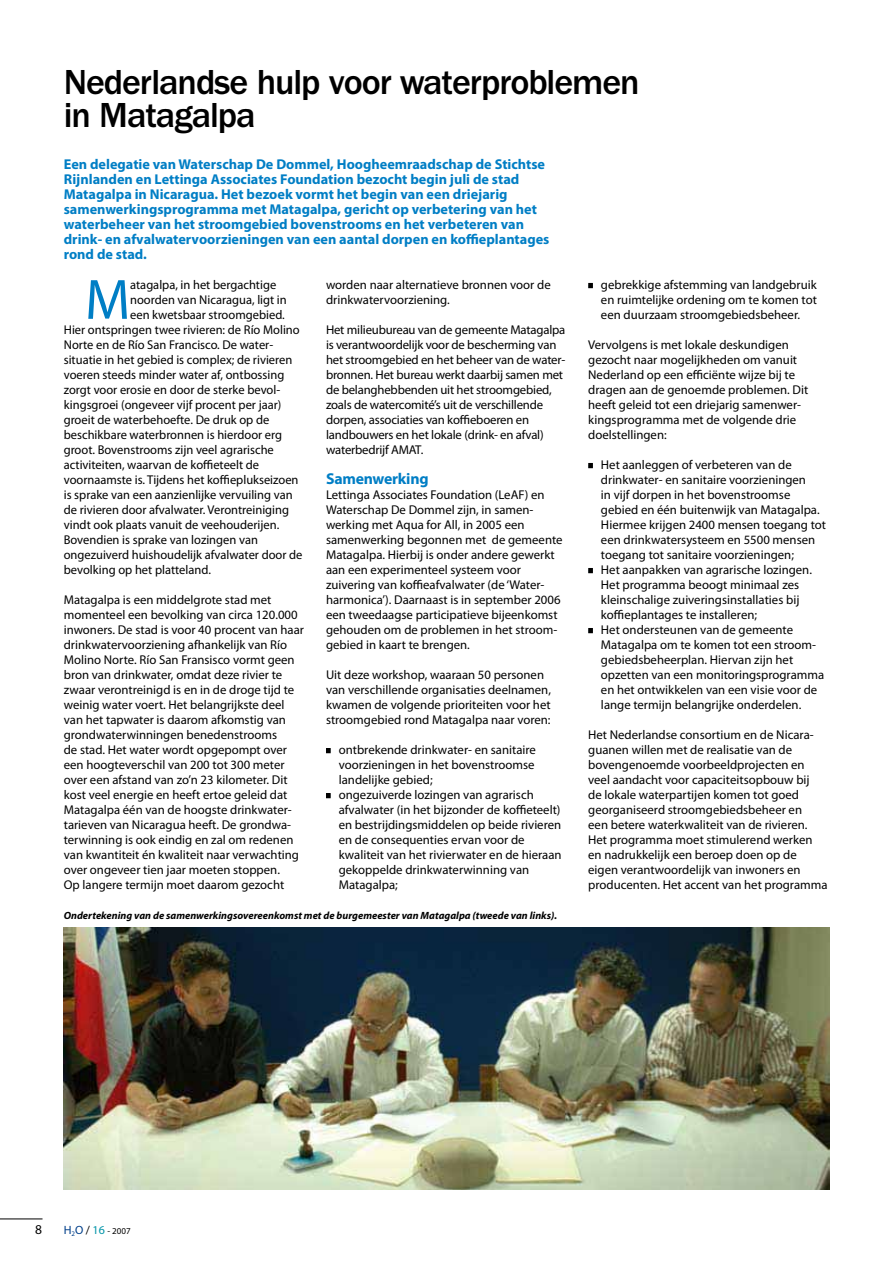
<style>
.page{position:relative;width:893px;height:1263px;background:#fff}
.page>*{position:absolute;margin:0;border:0;box-sizing:border-box;transform-origin:0 0}
.t1{font:57.3px "Myriad Pro";color:#007ec5}
.t2{font:500 36px/33px "ITC Franklin Gothic Std";letter-spacing:-.03em;color:#000}
.t3{font:700 15.75px "Myriad Pro";letter-spacing:-.015em;color:#007ec5}
.t4{font:700 14.25px/15px "Myriad Pro";color:#007ec5}
.t5{font:13.5px "Myriad Pro";color:#000}
.t6{font:12.75px/15px "Myriad Pro";color:#000}
.t7{font:italic 700 10.5px "Myriad Pro";color:#000}
.t8{font:9px "Myriad Pro";color:#000}
.s1{font-size:12px;color:#003f8a}
.s2{font-size:12px}
.s3{font-size:12px;color:#0094a8}
</style>
<div class="page">
<hr style="left:0;top:1219px;width:43px;height:1px;background:#000">
<img style="left:64px;top:927px;width:765px;height:262px">
<svg style="left:326px;top:748px;width:5px;height:5px"></svg>
<svg style="left:326px;top:793px;width:5px;height:5px"></svg>
<svg style="left:588px;top:283px;width:5px;height:5px"></svg>
<svg style="left:588px;top:463px;width:5px;height:5px"></svg>
<svg style="left:588px;top:568px;width:5px;height:5px"></svg>
<svg style="left:588px;top:628px;width:5px;height:5px"></svg>
<h2 class="t2" style="left:64px;top:69px;width:577px">Nederlandse hulp voor waterproblemen in Matagalpa</h2>
<p class="t4" style="left:64px;top:158px;width:487px">Een delegatie van Waterschap De Dommel, Hoogheemraadschap de Stichtse Rijnlanden en Lettinga Associates Foundation bezocht begin juli de stad Matagalpa in Nicaragua. Het bezoek vormt het begin van een driejarig samenwerkingsprogramma met Matagalpa, gericht op verbetering van het waterbeheer van het stroomgebied bovenstrooms en het verbeteren van drink- en afvalwatervoorzieningen van een aantal dorpen en koffieplantages rond de stad.</p>
<h1 class="t1" style="left:85px;top:278px;width:47px">M</h1>
<p class="t6" style="left:130px;top:278px;width:148px">atagalpa, in het bergachtige</p>
<p class="t6" style="left:130px;top:293px;width:158px">noorden van Nicaragua, ligt in</p>
<p class="t6" style="left:130px;top:308px;width:156px">een kwetsbaar stroomgebied.</p>
<p class="t6" style="left:64px;top:323px;width:237px">Hier ontspringen twee rivieren: de Río Molino</p>
<p class="t6" style="left:64px;top:338px;width:211px">Norte en de Río San Francisco. De water-</p>
<p class="t6" style="left:64px;top:353px;width:230px">situatie in het gebied is complex; de rivieren</p>
<p class="t6" style="left:64px;top:368px;width:222px">voeren steeds minder water af, ontbossing</p>
<p class="t6" style="left:64px;top:383px;width:218px">zorgt voor erosie en door de sterke bevol-</p>
<p class="t6" style="left:64px;top:398px;width:219px">kingsgroei (ongeveer vijf procent per jaar)</p>
<p class="t6" style="left:64px;top:413px;width:207px">groeit de waterbehoefte. De druk op de</p>
<p class="t6" style="left:64px;top:428px;width:220px">beschikbare waterbronnen is hierdoor erg</p>
<p class="t6" style="left:64px;top:443px;width:212px">groot. Bovenstrooms zijn veel agrarische</p>
<p class="t6" style="left:64px;top:458px;width:197px">activiteiten, waarvan de koffieteelt de</p>
<p class="t6" style="left:64px;top:473px;width:236px">voornaamste is. Tijdens het koffieplukseizoen</p>
<p class="t6" style="left:64px;top:488px;width:230px">is sprake van een aanzienlijke vervuiling van</p>
<p class="t6" style="left:64px;top:503px;width:227px">de rivieren door afvalwater. Verontreiniging</p>
<p class="t6" style="left:64px;top:518px;width:217px">vindt ook plaats vanuit de veehouderijen.</p>
<p class="t6" style="left:64px;top:533px;width:196px">Bovendien is sprake van lozingen van</p>
<p class="t6" style="left:64px;top:548px;width:240px">ongezuiverd huishoudelijk afvalwater door de</p>
<p class="t6" style="left:64px;top:563px;width:149px">bevolking op het platteland.</p>
<p class="t6" style="left:64px;top:593px;width:242px">Matagalpa is een middelgrote stad met momenteel een bevolking van circa 120.000 inwoners. De stad is voor 40 procent van haar drinkwatervoorziening afhankelijk van Río Molino Norte. Río San Fransisco vormt geen bron van drinkwater, omdat deze rivier te zwaar verontreinigd is en in de droge tijd te weinig water voert. Het belangrijkste deel van het tapwater is daarom afkomstig van grondwaterwinningen benedenstrooms<br>de stad. Het water wordt opgepompt over een hoogteverschil van 200 tot 300 meter over een afstand van zo’n 23 kilometer. Dit kost veel energie en heeft ertoe geleid dat Matagalpa één van de hoogste drinkwater&shy;tarieven van Nicaragua heeft. De grondwa&shy;terwinning is ook eindig en zal om redenen van kwantiteit én kwaliteit naar verwachting over ongeveer tien jaar moeten stoppen.<br>Op langere termijn moet daarom gezocht</p>
<p class="t6" style="left:326px;top:278px;width:226px">worden naar alternatieve bronnen voor de drinkwatervoorziening.</p>
<p class="t6" style="left:326px;top:323px;width:241px">Het milieubureau van de gemeente Matagalpa is verantwoordelijk voor de bescherming van het stroomgebied en het beheer van de water&shy;bronnen. Het bureau werkt daarbij samen met de belanghebbenden uit het stroomgebied, zoals de watercomité’s uit de verschillende dorpen, associaties van koffieboeren en landbouwers en het lokale (drink- en afval) waterbedrijf AMAT.</p>
<p class="t3" style="left:326px;top:473px;width:104px">Samenwerking</p>
<p class="t6" style="left:326px;top:488px;width:238px">Lettinga Associates Foundation (LeAF) en Waterschap De Dommel zijn, in samen&shy;werking met Aqua for All, in 2005 een samenwerking begonnen met de gemeente Matagalpa. Hierbij is onder andere gewerkt aan een experimenteel systeem voor zuivering van koffieafvalwater (de ‘Water&shy;harmonica’). Daarnaast is in september 2006 een tweedaagse participatieve bijeenkomst gehouden om de problemen in het stroom&shy;gebied in kaart te brengen.</p>
<p class="t6" style="left:326px;top:668px;width:226px">Uit deze workshop, waaraan 50 personen van verschillende organisaties deelnamen, kwamen de volgende prioriteiten voor het stroomgebied rond Matagalpa naar voren:</p>
<p class="t6" style="left:339px;top:743px;width:224px">ontbrekende drinkwater- en sanitaire voorzieningen in het bovenstroomse landelijke gebied;<br>ongezuiverde lozingen van agrarisch afvalwater (in het bijzonder de koffieteelt) en bestrijdingsmiddelen op beide rivieren en de consequenties ervan voor de kwaliteit van het rivierwater en de hieraan gekoppelde drinkwaterwinning van Matagalpa;</p>
<p class="t7" style="left:64px;top:911px;width:495px">Ondertekening van de samenwerkingsovereenkomst met de burgemeester van Matagalpa (tweede van links).</p>
<p class="t6" style="left:601px;top:278px;width:217px;text-align:justify">gebrekkige afstemming van landgebruik en ruimtelijke ordening om te komen tot een duurzaam stroomgebiedsbeheer.</p>
<p class="t6" style="left:588px;top:338px;width:222px">Vervolgens is met lokale deskundigen gezocht naar mogelijkheden om vanuit Nederland op een efficiënte wijze bij te dragen aan de genoemde problemen. Dit heeft geleid tot een driejarig samenwer&shy;kingsprogramma met de volgende drie doelstellingen:</p>
<p class="t6" style="left:601px;top:458px;width:227px">Het aanleggen of verbeteren van de drinkwater- en sanitaire voorzieningen<br>in vijf dorpen in het bovenstroomse gebied en één buitenwijk van Matagalpa.<br>Hiermee krijgen 2400 mensen toegang tot een drinkwatersysteem en 5500 mensen toegang tot sanitaire voorzieningen;<br>Het aanpakken van agrarische lozingen.<br>Het programma beoogt minimaal zes kleinschalige zuiveringsinstallaties bij koffieplantages te installeren;<br>Het ondersteunen van de gemeente Matagalpa om te komen tot een stroom&shy;gebiedsbeheerplan. Hiervan zijn het opzetten van een monitoringsprogramma en het ontwikkelen van een visie voor de lange termijn belangrijke onderdelen.</p>
<p class="t6" style="left:588px;top:728px;width:241px">Het Nederlandse consortium en de Nicara&shy;guanen willen met de realisatie van de bovengenoemde voorbeeldprojecten en veel aandacht voor capaciteitsopbouw bij<br>de lokale waterpartijen komen tot goed georganiseerd stroomgebiedsbeheer en<br>een betere waterkwaliteit van de rivieren.<br>Het programma moet stimulerend werken en nadrukkelijk een beroep doen op de eigen verantwoordelijk van inwoners en producenten. Het accent van het programma</p>
<p class="t5" style="left:35px;top:1224px;width:8px">8</p>
<p class="t8" style="left:64px;top:1227px;width:68px"><span class="s1">H</span><sub>2</sub><span class="s1">O</span> <span class="s2">/</span> <span class="s3">16</span> - 2007</p>
</div>
